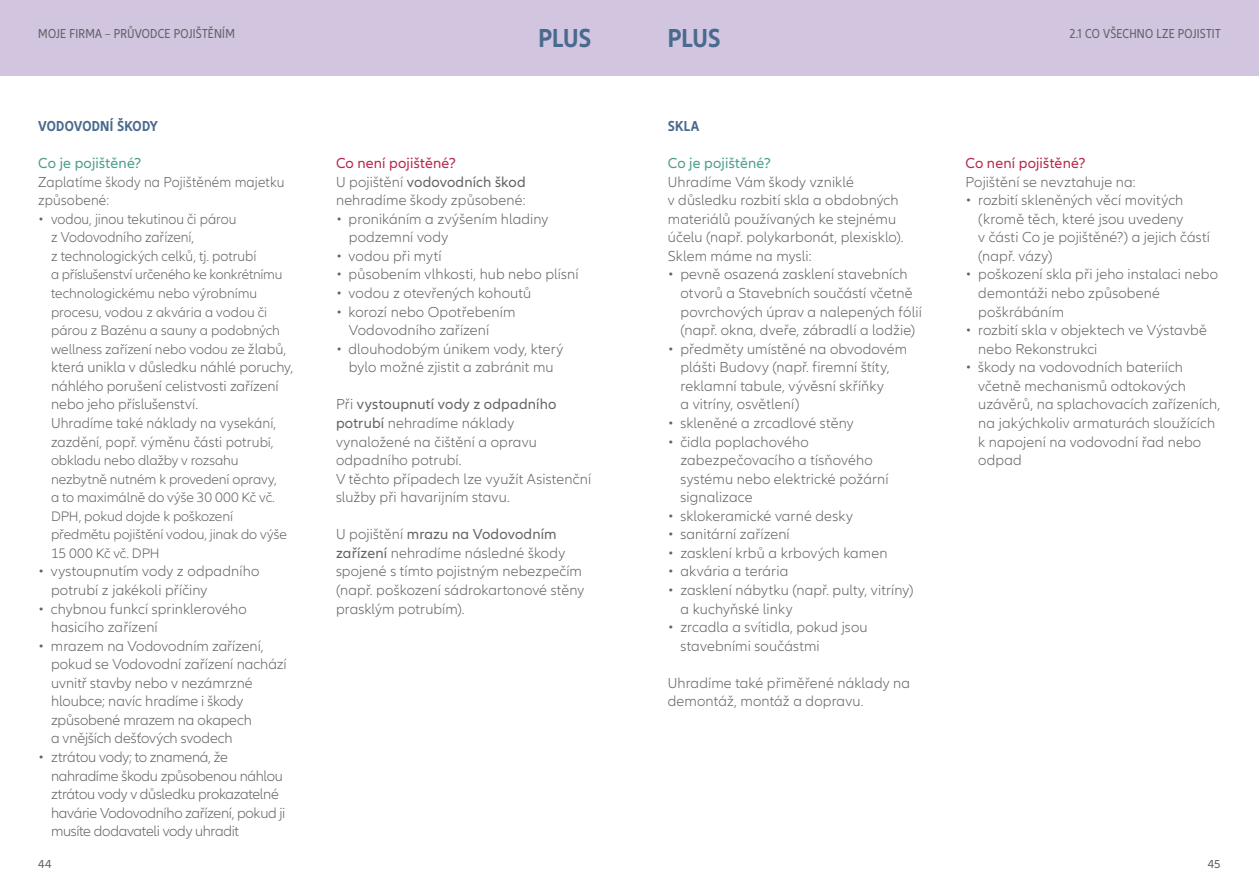
<style>
.page{position:relative;width:1259px;height:893px;background:#fff}
.page>*{position:absolute;margin:0;border:0;box-sizing:border-box;transform-origin:0 0}
.Intro_Caps_18pt{font:700 condensed 27px "Allianz Neo";letter-spacing:.005em;color:#496a8e}
.text{font:300 15px/18.6px "Allianz Neo";letter-spacing:.005em;color:#636366}
.text-2{font:300 15px/18.6px "Allianz Neo";letter-spacing:-.02em;color:#636366}
.text-3{font:300 15px/18.6px "Allianz Neo";letter-spacing:.005em;color:#636366;scale:.95 1}
.Co_není_P{font:15px "Allianz Neo";letter-spacing:.015em;color:#b6274b}
.Co_je_P{font:15px "Allianz Neo";letter-spacing:.01em;color:#4b9d8c}
._2_1_podnadpis{font:700 condensed 15px "Allianz Neo";letter-spacing:.015em;color:#496a8e}
.text-4{font:300 14.25px/18.6px "Allianz Neo";letter-spacing:-.005em;color:#636366}
.RunningTitle{font:condensed 13.5px "Allianz Neo";letter-spacing:.015em;color:#636366}
.t1{font:12px "Allianz Neo";color:#636366}
.s1{font-size:15px}
.s2{font-size:14.25px}
.s3{font-weight:400}
</style>
<div class="page">
<div style="left:0;top:0;width:629px;height:76px;background:#d1c5e0"></div>
<div style="left:629px;top:0;width:630px;height:76px;background:#d1c5e0"></div>
<p class="RunningTitle" style="left:38px;top:26px;width:198px">MOJE FIRMA – PRŮVODCE POJIŠTĚNÍM</p>
<p class="RunningTitle" style="left:1070px;top:26px;width:152px">2.1 CO VŠECHNO LZE POJISTIT</p>
<p class="Intro_Caps_18pt" style="left:538px;top:23px;width:54px">PLUS</p>
<p class="Intro_Caps_18pt" style="left:668px;top:23px;width:54px">PLUS</p>
<p class="_2_1_podnadpis" style="left:38px;top:117px;width:121px">VODOVODNÍ ŠKODY</p>
<p class="Co_je_P" style="left:38px;top:155px;width:105px">Co je pojištěné?</p>
<p class="text-3" style="left:38px;top:173px;width:261px">Zaplatíme škody na Pojištěném majetku způsobené:</p>
<p class="text-3" style="left:51px;top:210px;width:218px;text-indent:-13px">• vodou, jinou tekutinou či párou<br>z Vodovodního zařízení,<br>z technologických celků, tj. potrubí</p>
<p class="text-4" style="left:51px;top:266px;width:237px">a příslušenství určeného ke konkrétnímu technologickému nebo výrobnímu procesu, vodou z akvária a vodou či párou z Bazénu a sauny a podobných wellness zařízení nebo vodou ze <span class="s1">žlabů,</span></p>
<p class="text" style="left:51px;top:358px;width:244px">která unikla v důsledku náhlé poruchy, náhlého porušení celistvosti zařízení nebo jeho příslušenství.</p>
<p class="text" style="left:51px;top:414px;width:227px">Uhradíme také náklady na vysekání, zazdění, popř. výměnu části potru<span class="s2">bí,</span></p>
<p class="text-4" style="left:51px;top:451px;width:237px">obkladu nebo dlažby v rozsahu nezbytně nutném k provedení opravy, a to maximálně do výše 30 000 Kč vč.<br>DPH, pokud dojde k poškození předmětu pojištění vodou, jinak do výše<br>15 000 Kč vč. DPH</p>
<p class="text" style="left:51px;top:562px;width:210px;text-indent:-13px">• vystoupnutím vody z odpadního potrubí z jakékoli příčiny</p>
<p class="text" style="left:51px;top:600px;width:197px;text-indent:-13px">• chybnou funkcí sprinklerového hasicího zařízení</p>
<p class="text" style="left:51px;top:637px;width:237px;text-indent:-13px">• mrazem na Vodovodním zařízení, pokud se Vodovodní zařízení nachází uvnitř stavby nebo v nezámrzné hloubce; navíc hradíme i škody způsobené mrazem na okapech<br>a vnějších dešťových svodech</p>
<p class="text-2" style="left:51px;top:748px;width:236px;text-indent:-13px">• ztrátou vody; to znamená, že nahradíme škodu způsobenou náhlou ztrátou vody v důsledku prokazatelné havárie Vodovodního zařízení, pokud ji musíte dodavateli vody uhradit</p>
<p class="Co_není_P" style="left:336px;top:155px;width:121px">Co není pojištěné?</p>
<p class="text" style="left:336px;top:173px;width:191px">U pojištění <span class="s3">vodovodních škod </span>nehradíme škody způsobené:</p>
<p class="text" style="left:349px;top:210px;width:201px;text-indent:-13px">• pronikáním a zvýšením hladiny podzemní vody</p>
<p class="text" style="left:336px;top:247px;width:107px">• vodou při mytí</p>
<p class="text" style="left:336px;top:266px;width:244px">• působením vlhkosti, hub nebo plísní</p>
<p class="text" style="left:336px;top:284px;width:197px">• vodou z otevřených kohoutů</p>
<p class="text" style="left:349px;top:303px;width:168px;text-indent:-13px">• korozí nebo Opotřebením<br>Vodovodního zařízení</p>
<p class="text" style="left:336px;top:340px;width:229px;text-align:center">• dlouhodobým únikem vody, který bylo možné zjistit a zabránit mu</p>
<p class="text" style="left:336px;top:395px;width:222px">Při <span class="s3">vystoupnutí vody z odpadního potrubí</span> nehradíme náklady vynaložené na čištění a opravu odpadního potrubí.</p>
<p class="text" style="left:336px;top:470px;width:257px">V těchto případech lze využít Asistenční služby při havarijním stavu.</p>
<p class="text" style="left:336px;top:525px;width:250px">U pojištění <span class="s3">mrazu na Vodovodním zařízení</span> nehradíme následné škody spojené s tímto pojistným nebezpečím (např. poškození sádrokartonové stěny prasklým potrubím).</p>
<p class="_2_1_podnadpis" style="left:668px;top:117px;width:33px">SKLA</p>
<p class="Co_je_P" style="left:668px;top:155px;width:105px">Co je pojištěné?</p>
<p class="text" style="left:668px;top:173px;width:237px">Uhradíme Vám škody vzniklé<br>v důsledku rozbití skla a obdobných materiálů používaných ke stejnému účelu (např. polykarbonát, plexisklo).</p>
<p class="text" style="left:668px;top:247px;width:145px">Sklem máme na mysli:</p>
<p class="text" style="left:680px;top:266px;width:243px;text-indent:-13px">• pevně osazená zasklení stavebních otvorů a Stavebních součástí včetně povrchových úprav a nalepených fólií (např. okna, dveře, zábradlí a lodžie)</p>
<p class="text" style="left:680px;top:340px;width:228px;text-indent:-13px">• předměty umístěné na obvodovém plášti Budovy (např. firemní štíty, reklamní tabule, vývěsní skříňky<br>a vitríny, osvětlení)</p>
<p class="text" style="left:668px;top:414px;width:187px">• skleněné a zrcadlové stěny</p>
<p class="text" style="left:680px;top:433px;width:209px;text-indent:-13px">• čidla poplachového zabezpečovacího a tísňového systému nebo elektrické požární signalizace</p>
<p class="text" style="left:668px;top:507px;width:186px">• sklokeramické varné desky</p>
<p class="text" style="left:668px;top:525px;width:124px">• sanitární zařízení</p>
<p class="text" style="left:668px;top:544px;width:221px">• zasklení krbů a krbových kamen</p>
<p class="text" style="left:668px;top:562px;width:122px">• akvária a terária</p>
<p class="text" style="left:680px;top:581px;width:234px;text-indent:-13px">• zasklení nábytku (např. pulty, vitríny) a kuchyňské linky</p>
<p class="text" style="left:680px;top:618px;width:189px;text-indent:-13px">• zrcadla a svítidla, pokud jsou stavebními součástmi</p>
<p class="text" style="left:668px;top:674px;width:244px">Uhradíme také přiměřené náklady na demontáž, montáž a dopravu.</p>
<p class="Co_není_P" style="left:965px;top:155px;width:121px">Co není pojištěné?</p>
<p class="text" style="left:965px;top:173px;width:172px">Pojištění se nevztahuje na:</p>
<p class="text" style="left:978px;top:191px;width:233px;text-indent:-13px">• rozbití skleněných věcí movitých (kromě těch, které jsou uvedeny<br>v části Co je pojištěné?) a jejich částí (např. vázy)</p>
<p class="text" style="left:978px;top:266px;width:241px;text-indent:-13px">• poškození skla při jeho instalaci nebo demontáži nebo způsobené poškrábáním</p>
<p class="text" style="left:978px;top:321px;width:230px;text-indent:-13px">• rozbití skla v objektech ve Výstavbě nebo Rekonstrukci</p>
<p class="text" style="left:978px;top:358px;width:243px;text-indent:-13px">• škody na vodovodních bateriích včetně mechanismů odtokových uzávěrů, na splachovacích zařízeních, na jakýchkoliv armaturách sloužících k napojení na vodovodní řad nebo odpad</p>
<p class="t1" style="left:38px;top:857px;width:15px">44</p>
<p class="t1" style="left:1207px;top:857px;width:14px">45</p>
</div>
